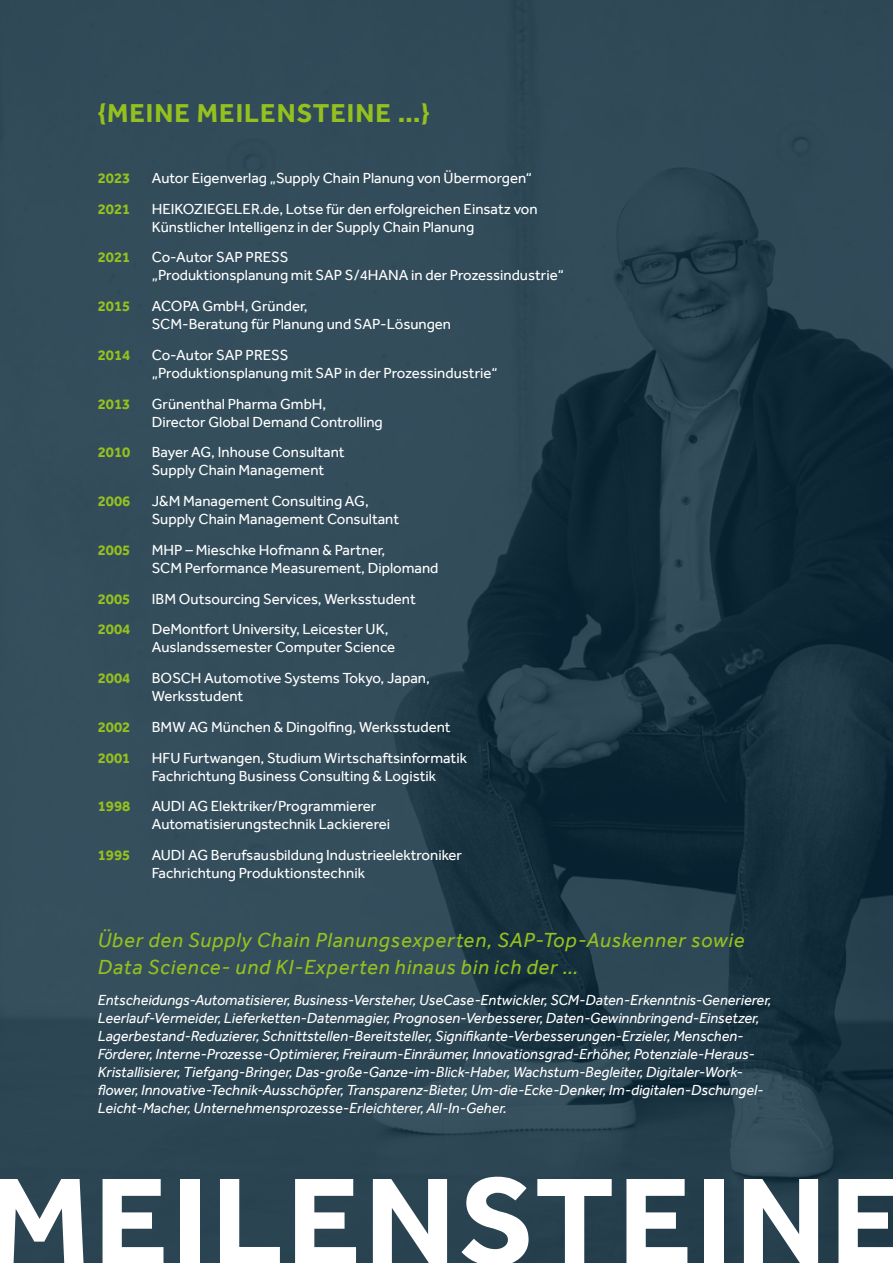
<style>
.page{position:relative;width:893px;height:1263px;background:#fff}
.page>*{position:absolute;margin:0;border:0;box-sizing:border-box;transform-origin:0 0}
.t1{font:700 127.5px "Effra";letter-spacing:.03em;color:#fff}
.t2{font:700 26.55px "Effra";letter-spacing:.04em;color:#95c11f}
.t3{font:italic 21px/26.5px "Effra";letter-spacing:.04em;color:#95c11f}
.t4{font:15px/18px "Effra";color:#fff}
.t5{font:italic 15px/18px "Effra";color:#fff}
.t6{font:700 15px "Effra";color:#95c11f}
</style>
<div class="page">
<img style="left:0;top:0;width:893px;height:1263px">
<h2 class="t2" style="left:98px;top:99px;width:333px">{MEINE MEILENSTEINE …}</h2>
<p class="t6" style="left:98px;top:170px;width:34px">2023</p>
<p class="t4" style="left:152px;top:169px;width:382px">Autor Eigenverlag „Supply Chain Planung von Übermorgen“</p>
<p class="t6" style="left:98px;top:201px;width:34px">2021</p>
<p class="t4" style="left:152px;top:200px;width:387px">HEIKOZIEGELER.de, Lotse für den erfolgreichen Einsatz von<br>Künstlicher Intelligenz in der Supply Chain Planung</p>
<p class="t6" style="left:98px;top:249px;width:34px">2021</p>
<p class="t4" style="left:152px;top:249px;width:414px">Co-Autor SAP PRESS<br>„Produktionsplanung mit SAP S/4HANA in der Prozessindustrie“</p>
<p class="t6" style="left:98px;top:298px;width:34px">2015</p>
<p class="t4" style="left:152px;top:297px;width:301px">ACOPA GmbH, Gründer,<br>SCM-Beratung für Planung und SAP-Lösungen</p>
<p class="t6" style="left:98px;top:347px;width:34px">2014</p>
<p class="t4" style="left:152px;top:346px;width:347px">Co-Autor SAP PRESS<br>„Produktionsplanung mit SAP in der Prozessindustrie“</p>
<p class="t6" style="left:98px;top:396px;width:34px">2013</p>
<p class="t4" style="left:152px;top:395px;width:232px">Grünenthal Pharma GmbH,<br>Director Global Demand Controlling</p>
<p class="t6" style="left:98px;top:444px;width:34px">2010</p>
<p class="t4" style="left:152px;top:444px;width:194px">Bayer AG, Inhouse Consultant<br>Supply Chain Management</p>
<p class="t6" style="left:98px;top:493px;width:34px">2006</p>
<p class="t4" style="left:152px;top:492px;width:249px">J&amp;M Management Consulting AG,<br>Supply Chain Management Consultant</p>
<p class="t6" style="left:98px;top:542px;width:34px">2005</p>
<p class="t4" style="left:152px;top:541px;width:288px">MHP – Mieschke Hofmann &amp; Partner,<br>SCM Performance Measurement, Diplomand</p>
<p class="t6" style="left:98px;top:591px;width:34px">2005</p>
<p class="t4" style="left:152px;top:590px;width:266px">IBM Outsourcing Services, Werksstudent</p>
<p class="t6" style="left:98px;top:621px;width:34px">2004</p>
<p class="t4" style="left:152px;top:621px;width:245px">DeMontfort University, Leicester UK,<br>Auslandssemester Computer Science</p>
<p class="t6" style="left:98px;top:670px;width:34px">2004</p>
<p class="t4" style="left:152px;top:669px;width:280px">BOSCH Automotive Systems Tokyo, Japan,<br>Werksstudent</p>
<p class="t6" style="left:98px;top:719px;width:34px">2002</p>
<p class="t4" style="left:152px;top:718px;width:300px">BMW AG München &amp; Dingolfing, Werksstudent</p>
<p class="t6" style="left:98px;top:750px;width:34px">2001</p>
<p class="t4" style="left:152px;top:749px;width:317px">HFU Furtwangen, Studium Wirtschaftsinformatik<br>Fachrichtung Business Consulting &amp; Logistik</p>
<p class="t6" style="left:98px;top:798px;width:34px">1998</p>
<p class="t4" style="left:152px;top:798px;width:240px">AUDI AG Elektriker/Programmierer<br>Automatisierungstechnik Lackiererei</p>
<p class="t6" style="left:98px;top:847px;width:34px">1995</p>
<p class="t4" style="left:152px;top:846px;width:312px">AUDI AG Berufsausbildung Industrieelektroniker<br>Fachrichtung Produktionstechnik</p>
<h3 class="t3" style="left:98px;top:927px;width:648px">Über den Supply Chain Planungsexperten, SAP-Top-Auskenner sowie<br>Data Science- und KI-Experten hinaus bin ich der …</h3>
<p class="t5" style="left:98px;top:991px;width:675px">Entscheidungs-Automatisierer, Business-Versteher, UseCase-Entwickler, SCM-Daten-Erkenntnis-Generierer, Leerlauf-Vermeider, Lieferketten-Datenmagier, Prognosen-Verbesserer, Daten-Gewinnbringend-Einsetzer, Lagerbestand-Reduzierer, Schnittstellen-Bereitsteller, Signifikante-Verbesserungen-Erzieler, Menschen-Förderer, Interne-Prozesse-Optimierer, Freiraum-Einräumer, Innovationsgrad-Erhöher, Potenziale-Heraus-Kristallisierer, Tiefgang-Bringer, Das-große-Ganze-im-Blick-Haber, Wachstum-Begleiter, Digitaler-Work&shy;flower, Innovative-Technik-Ausschöpfer, Transparenz-Bieter, Um-die-Ecke-Denker, Im-digitalen-Dschungel-Leicht-Macher, Unternehmensprozesse-Erleichterer, All-In-Geher.</p>
<h1 class="t1" style="left:-12px;top:1155px;width:917px">MEILENSTEINE</h1>
</div>
